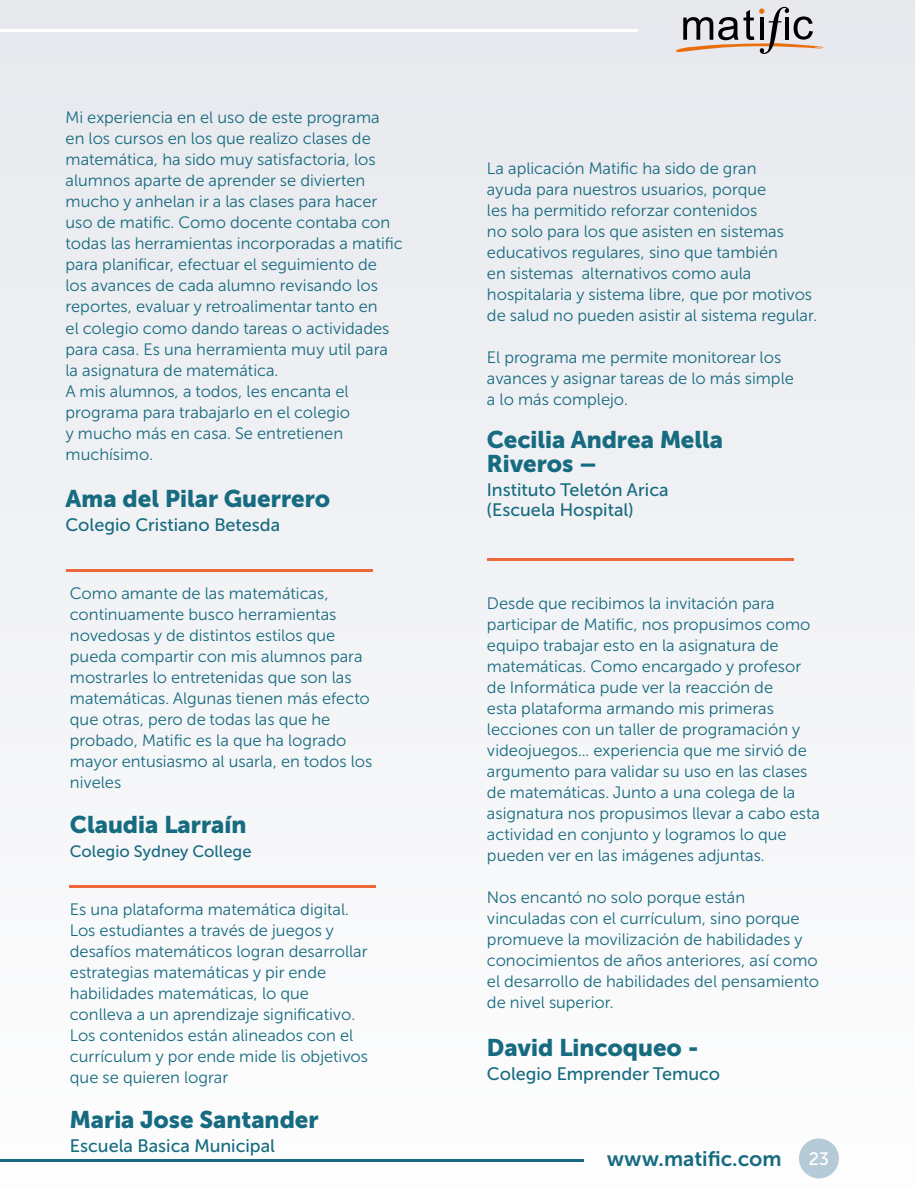
<style>
.page{position:relative;width:918px;height:1188px;background:#fff}
.page>*{position:absolute;margin:0;border:0;box-sizing:border-box;transform-origin:0 0}
.t1{font:24px/24px "Museo Sans Cyrl 900";color:#166b80}
.t2{font:21px "Museo Sans Cyrl 700";color:#166b80}
.t3{font:18px/19.5px "Museo Sans Cyrl 500";color:#166b80}
.t4{font:18px "Museo Sans Cyrl 500";color:#fff}
.t5{font:16.5px/21px "Museo Sans Cyrl 300";color:#166b80}
.t6{font:16.5px "Museo Sans Cyrl 500";color:#166b80}
</style>
<div class="page">
<div style="left:0;top:0;width:915px;height:1188px;background:#f2f3f5"></div>
<svg style="left:676px;top:7px;width:149px;height:47px"></svg>
<hr style="left:0;top:30px;width:638px;height:2px;background:#fff">
<hr style="left:487px;top:559px;width:306px;height:2px;background:#ec6839">
<hr style="left:66px;top:569px;width:306px;height:2px;background:#ec6839">
<hr style="left:0;top:1160px;width:583px;height:2px;background:#16697e">
<div style="left:799px;top:1138px;width:40px;height:40px;background:#b6cbd8;border-radius:50%"></div>
<hr style="left:70px;top:885px;width:306px;height:3px;background:#ec6839">
<p class="t5" style="left:66px;top:107px;width:339px">Mi experiencia en el uso de este programa en los cursos en los que realizo clases de matemática, ha sido muy satisfactoria, los alumnos aparte de aprender se divierten mucho y anhelan ir a las clases para hacer uso de matific. Como docente contaba con todas las herramientas incorporadas a matific para planificar, efectuar el seguimiento de<br>los avances de cada alumno revisando los reportes, evaluar y retroalimentar tanto en<br>el colegio como dando tareas o actividades para casa. Es una herramienta muy util para la asignatura de matemática.<br>A mis alumnos, a todos, les encanta el programa para trabajarlo en el colegio<br>y mucho más en casa. Se entretienen muchísimo.</p>
<h1 class="t1" style="left:66px;top:487px;width:266px">Ama del Pilar Guerrero</h1>
<p class="t3" style="left:66px;top:516px;width:216px">Colegio Cristiano Betesda</p>
<p class="t5" style="left:70px;top:583px;width:304px">Como amante de las matemáticas, continuamente busco herramientas novedosas y de distintos estilos que pueda compartir con mis alumnos para mostrarles lo entretenidas que son las matemáticas. Algunas tienen más efecto que otras, pero de todas las que he probado, Matific es la que ha logrado mayor entusiasmo al usarla, en todos los niveles</p>
<h1 class="t1" style="left:70px;top:812px;width:178px">Claudia Larraín</h1>
<p class="t6" style="left:70px;top:842px;width:183px">Colegio Sydney College</p>
<p class="t5" style="left:70px;top:899px;width:300px">Es una plataforma matemática digital.<br>Los estudiantes a través de juegos y desafíos matemáticos logran desarrollar estrategias matemáticas y pir ende habilidades matemáticas, lo que conlleva a un aprendizaje significativo.<br>Los contenidos están alineados con el currículum y por ende mide lis objetivos que se quieren lograr</p>
<h1 class="t1" style="left:70px;top:1107px;width:250px">Maria Jose Santander</h1>
<p class="t3" style="left:70px;top:1136px;width:207px">Escuela Basica Municipal</p>
<p class="t5" style="left:487px;top:158px;width:332px">La aplicación Matific ha sido de gran<br>ayuda para nuestros usuarios, porque<br>les ha permitido reforzar contenidos<br>no solo para los que asisten en sistemas educativos regulares, sino que también<br>en sistemas alternativos como aula hospitalaria y sistema libre, que por motivos de salud no pueden asistir al sistema regular.</p>
<p class="t5" style="left:487px;top:347px;width:308px">El programa me permite monitorear los avances y asignar tareas de lo más simple a lo más complejo.</p>
<h1 class="t1" style="left:487px;top:428px;width:238px">Cecilia Andrea Mella<br>Riveros –</h1>
<p class="t3" style="left:487px;top:480px;width:183px">Instituto Teletón Arica (Escuela Hospital)</p>
<p class="t5" style="left:487px;top:593px;width:335px">Desde que recibimos la invitación para participar de Matific, nos propusimos como equipo trabajar esto en la asignatura de matemáticas. Como encargado y profesor de Informática pude ver la reacción de<br>esta plataforma armando mis primeras lecciones con un taller de programación y videojuegos... experiencia que me sirvió de argumento para validar su uso en las clases de matemáticas. Junto a una colega de la asignatura nos propusimos llevar a cabo esta actividad en conjunto y logramos lo que pueden ver en las imágenes adjuntas.</p>
<p class="t5" style="left:487px;top:887px;width:334px">Nos encantó no solo porque están vinculadas con el currículum, sino porque promueve la movilización de habilidades y conocimientos de años anteriores, así como el desarrollo de habilidades del pensamiento de nivel superior.</p>
<h1 class="t1" style="left:487px;top:1036px;width:213px">David Lincoqueo -</h1>
<p class="t3" style="left:487px;top:1064px;width:235px">Colegio Emprender Temuco</p>
<p class="t2" style="left:607px;top:1147px;width:176px">www.matific.com</p>
<p class="t4" style="left:809px;top:1149px;width:22px">23</p>
</div>
